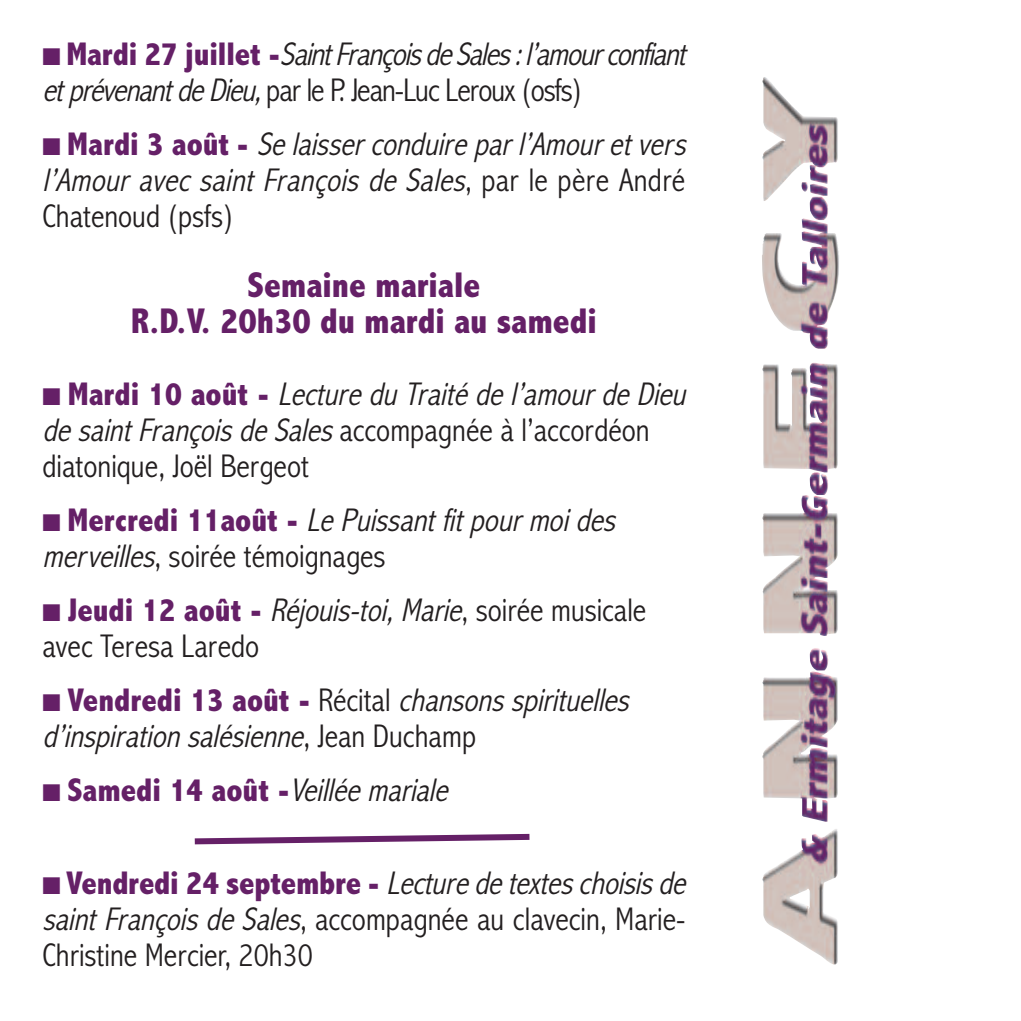
<style>
.page{position:relative;width:1021px;height:1021px;background:#fff}
.page>*{position:absolute;margin:0;border:0;box-sizing:border-box;transform-origin:0 0}
.t1{font:800 condensed 36px/36px "Abadi";color:#652067;text-align:center}
.t2{font:italic 300 condensed 33px/36px "Abadi";color:#231f20}
.t3{font:300 condensed 33px/36px "Abadi";color:#231f20}
.s1{color:#652067}
.s2{font-weight:800;font-style:normal;color:#652067}
.s3{font-style:normal}
.s4{font-weight:800;color:#652067}
.s5{font-style:italic}
</style>
<div class="page">
<img style="left:762px;top:218px;width:77px;height:747px">
<svg style="left:194px;top:833px;width:336px;height:12px"></svg>
<p class="t2" style="left:43px;top:36px;width:652px"><span class="s1">■</span> <span class="s2">M a r d i 2 7 j u i l l e t -</span> Saint François de Sales : l’amour confiant etprévenantdeDieu,<span class="s3">par le P. Jean-Luc Leroux (osfs)</span></p>
<p class="t2" style="left:43px;top:126px;width:652px"><span class="s1">■</span> <span class="s2">M a r d i 3 a o û t -</span> Se laisser conduire par l’Amour et vers l’Amour avec saint François de Sales<span class="s3">, p a r l e p è r e A n d r é<br>Chatenoud (psfs)</span></p>
<p class="t1" style="left:131px;top:266px;width:467px">Semaine mariale<br>R.D.V. 20h30 du mardi au samedi</p>
<p class="t2" style="left:43px;top:375px;width:652px"><span class="s1">■</span> <span class="s2">M a rd i 1 0 ao û t -</span> Lecture du Traité de l’amour de Dieu desaintFrançoisdeSales<span class="s3">accompagnée à l’accordéon diatonique, Joël Bergeot</span></p>
<p class="t2" style="left:43px;top:501px;width:582px"><span class="s1">■</span> <span class="s2">Mercredi 11août -</span> LePuissantfitpourmoides merveilles<span class="s3">, soirée témoignages</span></p>
<p class="t3" style="left:43px;top:591px;width:605px"><span class="s1">■</span> <span class="s4">Jeudi 12 août -</span> <span class="s5">Réjouis-toi,Marie</span>, soirée musicale avec Teresa Laredo</p>
<p class="t2" style="left:43px;top:681px;width:595px"><span class="s1">■</span> <span class="s2">Vendredi 13 août -</span> <span class="s3">Récital</span> chansonsspirituelles d’inspiration salésienne<span class="s3">, J e a n D u c h a m p</span></p>
<p class="t2" style="left:43px;top:771px;width:414px"><span class="s1">■</span> <span class="s2">Samedi 14 août -</span>Veilléemariale</p>
<p class="t3" style="left:43px;top:864px;width:652px"><span class="s1">■</span> <span class="s4">Vendredi 24 septembre -</span> <span class="s5">Lecturedetexteschoisisde saintFrançoisdeSales</span>, accompagnée au clavecin, Marie-<br>Christine Mercier, 20h30</p>
</div>
